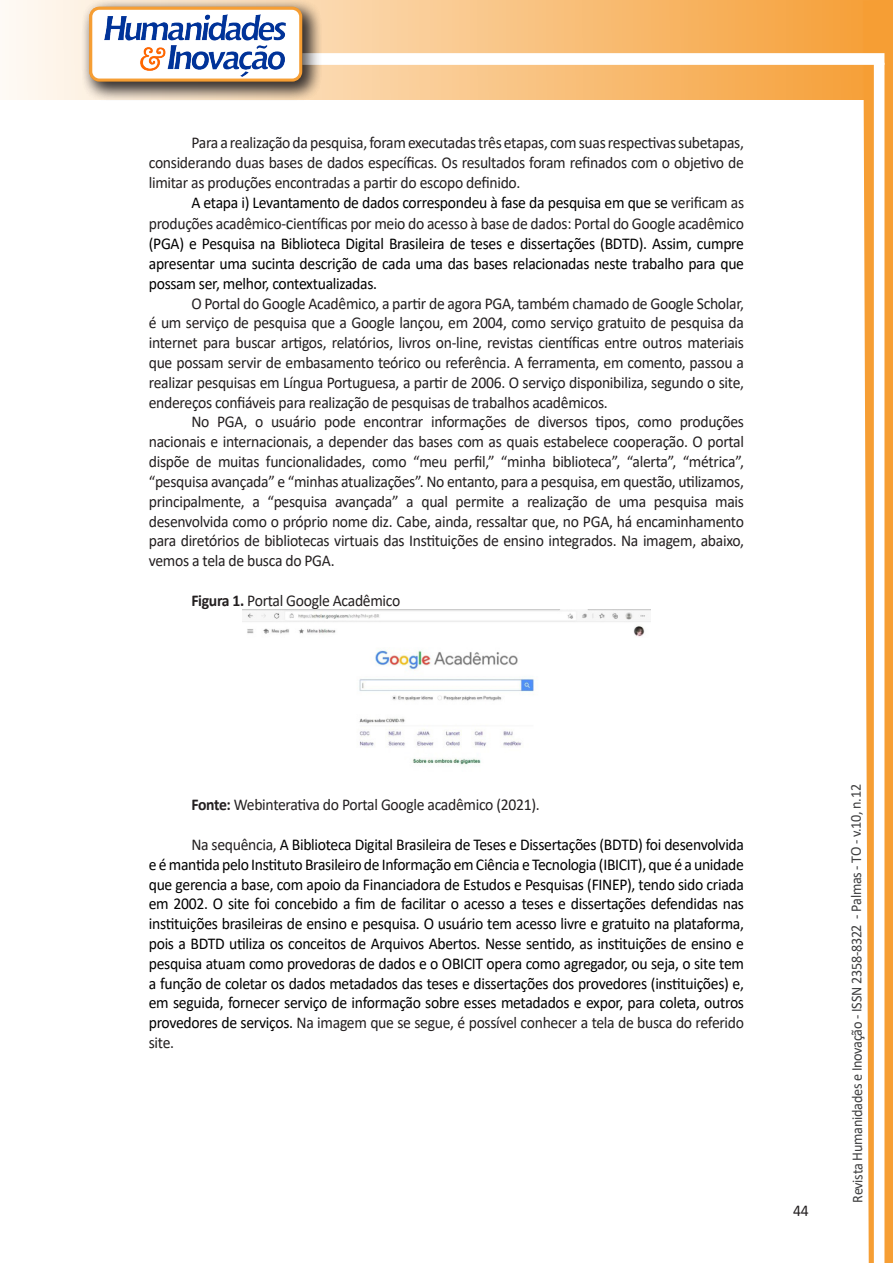
<style>
.page{position:relative;width:893px;height:1263px;background:#fff}
.page>*{position:absolute;margin:0;border:0;box-sizing:border-box;transform-origin:0 0}
.texto{font:16.5px/19.8px "Calibri";letter-spacing:-.02em;color:#231f20;text-align:justify;scale:.95 1}
.texto-2{font:16.5px/19.8px "Calibri";letter-spacing:-.02em;color:#000;text-align:justify;scale:.95 1}
.t1{font:15px "Calibri";letter-spacing:-.025em;color:#3e3e3f;scale:.95 1}
.s1{color:#000}
.s2{font-size:18px}
.s3{font-weight:700}
.s4{color:#231f20}
</style>
<div class="page">
<svg style="left:5px;top:0;width:858px;height:100px;background:#f9c484"></svg>
<div style="left:302px;top:53px;width:582px;height:12px;background:#fff;border:2px solid #fff"></div>
<svg style="left:863px;top:0;width:30px;height:1263px"></svg>
<div style="left:81px;top:0;width:241px;height:102px;background:#231f20;opacity:.75"></div>
<div style="left:91px;top:8px;width:210px;height:72px;background:#fff;border-radius:9px"></div>
<img style="left:104px;top:14px;width:181px;height:62px">
<div style="left:89px;top:7px;width:213px;height:75px;border:3px solid #f69e34;border-radius:9px"></div>
<img style="left:242px;top:609px;width:409px;height:156px">
<p class="texto" style="left:149px;top:133px;width:628px;text-indent:43px">Para a realização da pesquisa, foram executadas três etapas, com suas respectivas subetapas, considerando duas bases de dados específicas. Os resultados foram refinados com o objetivo de limitar as produções encontradas a partir do escopo definido.</p>
<p class="texto" style="left:149px;top:191px;width:628px;line-height:21.6px;text-align:right"><span class="s1">A etapa i) Levantamento de dados correspondeu à fase da pesquisa em que se</span> verificam as produções acadêmico-<span class="s2">c</span>ientíficas por meio do acesso à base de dados: Portal do Google acadêmico</p>
<p class="texto-2" style="left:149px;top:233px;width:628px">(PGA) e Pesquisa na Biblioteca Digital Brasileira de teses e dissertações (BDTD). Assim, cumpre apresentar uma sucinta descrição de cada uma das bases relacionadas neste trabalho para que possam ser, melhor, contextualizadas.</p>
<p class="texto" style="left:149px;top:293px;width:628px;text-indent:43px">O Portal do Google Acadêmico, a partir de agora PGA, também chamado de Google Scholar, é um serviço de pesquisa que a Google lançou, em 2004, como serviço gratuito de pesquisa da internet para buscar artigos, relatórios, livros on-line, revistas científicas entre outros materiais que possam servir de embasamento teórico ou referência. A ferramenta, em comento, passou a realizar pesquisas em Língua Portuguesa, a partir de 2006. O serviço disponibiliza, segundo o site, endereços confiáveis para realização de pesquisas de trabalhos acadêmicos.</p>
<p class="texto" style="left:149px;top:412px;width:628px;text-indent:43px">No PGA, o usuário pode encontrar informações de diversos tipos, como produções nacionais e internacionais, a depender das bases com as quais estabelece cooperação. O portal dispõe de muitas funcionalidades, como “meu perfil,” “minha biblioteca”, “alerta”, “métrica”, “pesquisa avançada” e “minhas atualizações”. No entanto, para a pesquisa, em questão, utilizamos, principalmente, a “pesquisa avançada” a qual permite a realização de uma pesquisa mais desenvolvida como o próprio nome diz. Cabe, ainda, ressaltar que, no PGA, há encaminhamento para diretórios de bibliotecas virtuais das Instituições de ensino integrados. Na imagem, abaixo, vemos a tela de busca do PGA.</p>
<p class="texto" style="left:191px;top:590px;width:221px"><span class="s3">Figura 1.</span> Portal Google Acadêmico</p>
<p class="texto" style="left:191px;top:795px;width:368px"><span class="s3">Fonte:</span> Webinterativa do Portal Google acadêmico (2021).</p>
<p class="texto-2" style="left:149px;top:834px;width:628px;text-indent:43px"><span class="s4">Na sequência,</span> A Biblioteca Digital Brasileira de Teses e Dissertações (BDTD) foi desenvolvida e é mantida pelo Instituto Brasileiro de Informação em Ciência e Tecnologia (IBICIT), que é a unidade que gerencia a base, com apoio da Financiadora de Estudos e Pesquisas (FINEP), tendo sido criada em 2002. O site foi concebido a fim de facilitar o acesso a teses e dissertações defendidas nas instituições brasileiras de ensino e pesquisa. O usuário tem acesso livre e gratuito na plataforma, pois a BDTD utiliza os conceitos de Arquivos Abertos. Nesse sentido, as instituições de ensino e pesquisa atuam como provedoras de dados e o OBICIT opera como agregador, ou seja, o site tem a função de coletar os dados metadados das teses e dissertações dos provedores (instituições) e, em seguida, fornecer serviço de informação sobre esses metadados e expor, para coleta, outros provedores de serviços. <span class="s4">Na imagem que se segue, é possível conhecer a tela de busca do referido site.</span></p>
<p class="texto" style="left:793px;top:1200px;width:18px">44</p>
<p class="t1" style="left:846px;top:1203px;width:442px;rotate:-90deg">Revista Humanidades e Inovação - ISSN 2358-8322 - Palmas - TO - v.10, n.12</p>
</div>
